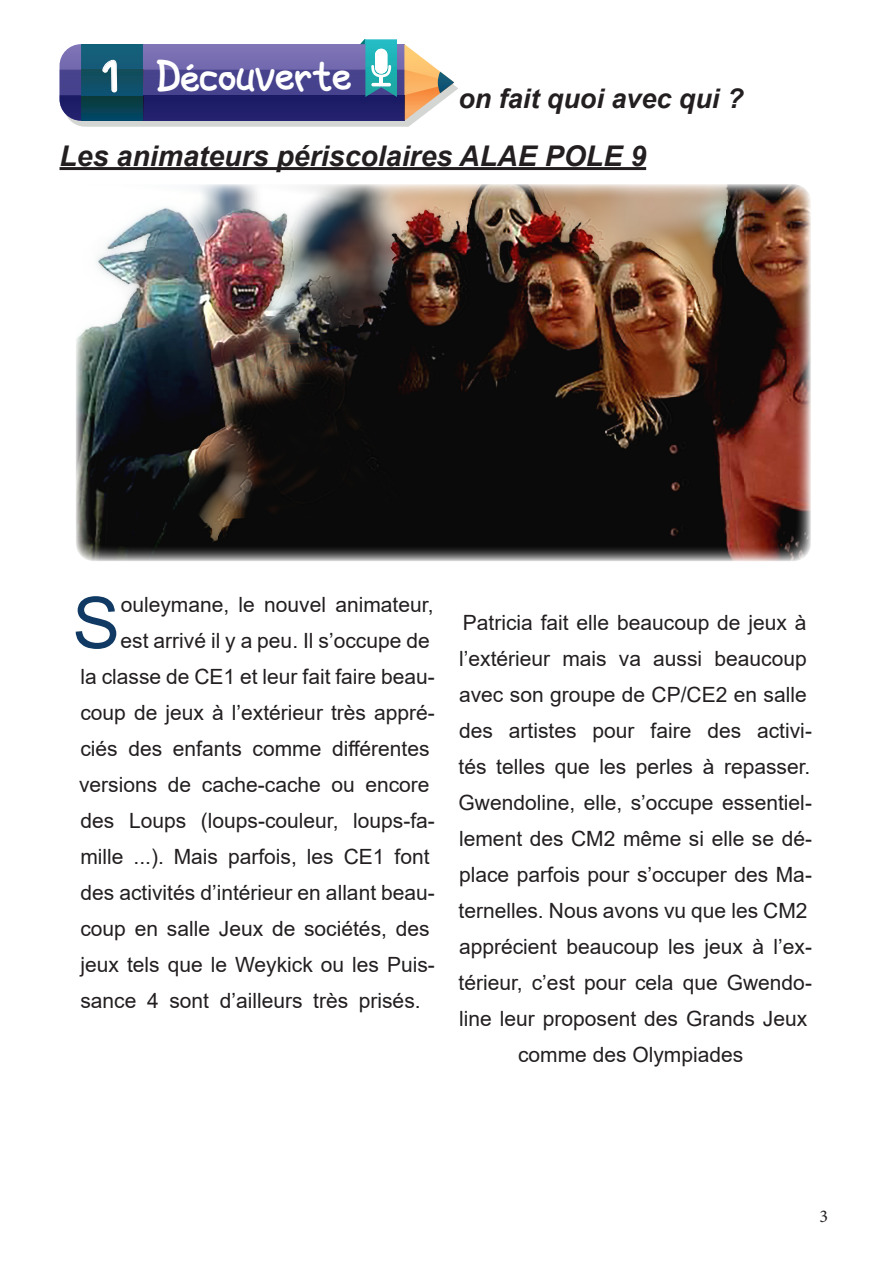
<style>
.page{position:relative;width:893px;height:1263px;background:#fff}
.page>*{position:absolute;margin:0;border:0;box-sizing:border-box;transform-origin:0 0}
.t1{font:71.25px "Arial";color:#103963}
.t2{font:44.85px "Spacekids";color:#fff}
.t3{font:italic 700 28.5px "Arial";color:#231f20}
.t4{font:italic 700 27px "Arial";color:#231f20}
.t5{font:21px/36px "Arial";color:#231f20;text-align:center}
.t6{font:18px "Minion Pro";color:#231f20}
</style>
<div class="page">
<svg style="left:60px;top:39px;width:398px;height:88px;background:#69719a"></svg>
<img style="left:76px;top:184px;width:735px;height:377px">
<hr style="left:60px;top:167px;width:586px;height:3px;background:#231f20">
<p class="t2" style="left:102px;top:52px;width:250px">1 Découverte</p>
<p class="t4" style="left:458px;top:80px;width:287px">on fait quoi avec qui ?</p>
<p class="t3" style="left:60px;top:137px;width:588px">Les animateurs périscolaires ALAE POLE 9</p>
<p class="t1" style="left:72px;top:574px;width:49px">S</p>
<p class="t5" style="left:121px;top:586px;width:314px">ouleymane, le nouvel animateur,</p>
<p class="t5" style="left:121px;top:622px;width:311px">est arrivé il y a peu. Il s’occupe de</p>
<p class="t5" style="left:81px;top:658px;width:356px">la classe de CE1 et leur fait faire beau-</p>
<p class="t5" style="left:80px;top:694px;width:356px">coup de jeux à l’extérieur très appré-</p>
<p class="t5" style="left:80px;top:730px;width:351px">ciés des enfants comme différentes</p>
<p class="t5" style="left:79px;top:766px;width:352px">versions de cache-cache ou encore</p>
<p class="t5" style="left:81px;top:802px;width:356px">des Loups (loups-couleur, loups-fa-</p>
<p class="t5" style="left:80px;top:838px;width:351px">mille ...). Mais parfois, les CE1 font</p>
<p class="t5" style="left:81px;top:874px;width:356px">des activités d’intérieur en allant beau-</p>
<p class="t5" style="left:80px;top:910px;width:351px">coup en salle Jeux de sociétés, des</p>
<p class="t5" style="left:81px;top:946px;width:356px">jeux tels que le Weykick ou les Puis-</p>
<p class="t5" style="left:80px;top:982px;width:342px">sance 4 sont d’ailleurs très prisés.</p>
<p class="t5" style="left:458px;top:604px;width:355px">Patricia fait elle beaucoup de jeux à l’extérieur mais va aussi beaucoup avec son groupe de CP/CE2 en salle des artistes pour faire des activi&shy;tés telles que les perles à repasser.<br>Gwendoline, elle, s’occupe essentiel&shy;lement des CM2 même si elle se dé&shy;place parfois pour s’occuper des Ma&shy;ternelles. Nous avons vu que les CM2 apprécient beaucoup les jeux à l’ex&shy;térieur, c’est pour cela que Gwendo&shy;line leur proposent des Grands Jeux comme des Olympiades</p>
<p class="t6" style="left:820px;top:1204px;width:10px">3</p>
</div>
